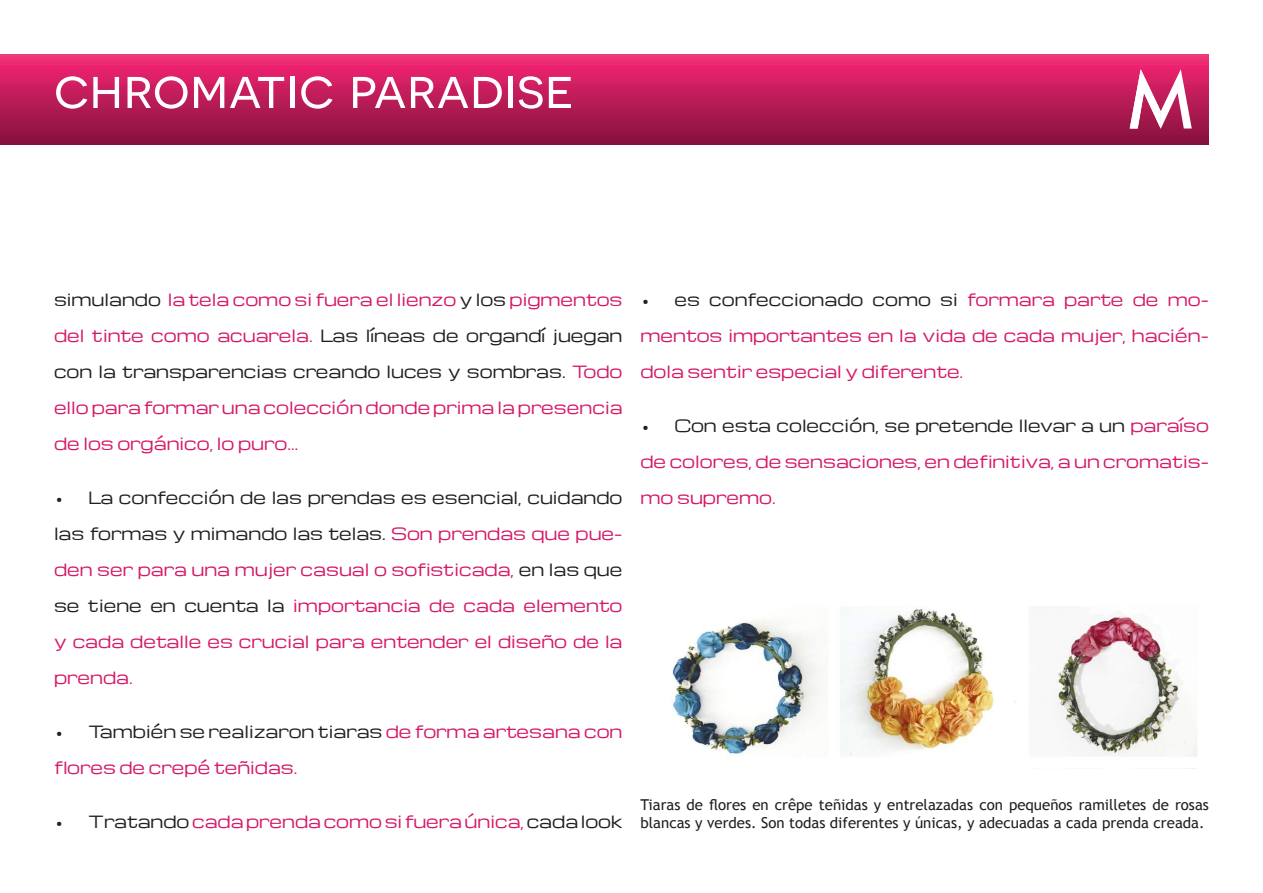
<style>
.page{position:relative;width:1263px;height:893px;background:#fff}
.page>*{position:absolute;margin:0;border:0;box-sizing:border-box;transform-origin:0 0}
.t1{font:55.5px "Novecentosanswide";color:#fff}
.t2{font:16.5px/36px "Michroma";color:#d51a69;text-align:justify}
.t3{font:15px/18px "Trebuchet MS";color:#231f20}
.s1{color:#231f20}
</style>
<div class="page">
<div style="left:0;top:54px;width:1209px;height:90px;background:linear-gradient(to bottom,#f72b76,#85103c)"></div>
<svg style="left:1130px;top:69px;width:62px;height:60px"></svg>
<img style="left:671px;top:609px;width:526px;height:160px">
<h1 class="t1" style="left:54px;top:56px;width:521px">chromatic paradise</h1>
<p class="t2" style="left:54px;top:282px;width:570px"><span class="s1">simulando</span> la tela como si fuera el lienzo <span class="s1">y los</span> pigmentos del tinte como acuarela. <span class="s1">Las líneas de organdí juegan con la transparencias creando luces y sombras.</span> Todo ello para formar una colección donde prima la presencia de los orgánico, lo puro…</p>
<p class="t2" style="left:54px;top:480px;width:570px"><span class="s1">• La confección de las prendas es esencial, cuidando las formas y mimando las telas.</span> Son prendas que pue&shy;den ser para una mujer casual o sofisticada, <span class="s1">en las que se tiene en cuenta la</span> importancia de cada elemento y cada detalle es crucial para entender el diseño de la prenda.</p>
<p class="t2" style="left:54px;top:714px;width:570px"><span class="s1">• También se realizaron tiaras</span> de forma artesana con flores de crepé teñidas.</p>
<p class="t2" style="left:54px;top:804px;width:570px"><span class="s1">• Tratando</span> cada prenda como si fuera única, <span class="s1">cada look</span></p>
<p class="t2" style="left:640px;top:282px;width:570px"><span class="s1">• es confeccionado como si</span> formara parte de mo&shy;mentos importantes en la vida de cada mujer, hacién&shy;dola sentir especial y diferente.</p>
<p class="t2" style="left:640px;top:408px;width:570px"><span class="s1">• Con esta colección, se pretende llevar a un</span> paraíso de colores, de sensaciones, en definitiva, a un cromatis&shy;mo supremo.</p>
<p class="t3" style="left:640px;top:796px;width:570px">Tiaras de flores en crêpe teñidas y entrelazadas con pequeños ramilletes de rosas blancas y verdes. Son todas diferentes y únicas, y adecuadas a cada prenda creada.</p>
</div>
